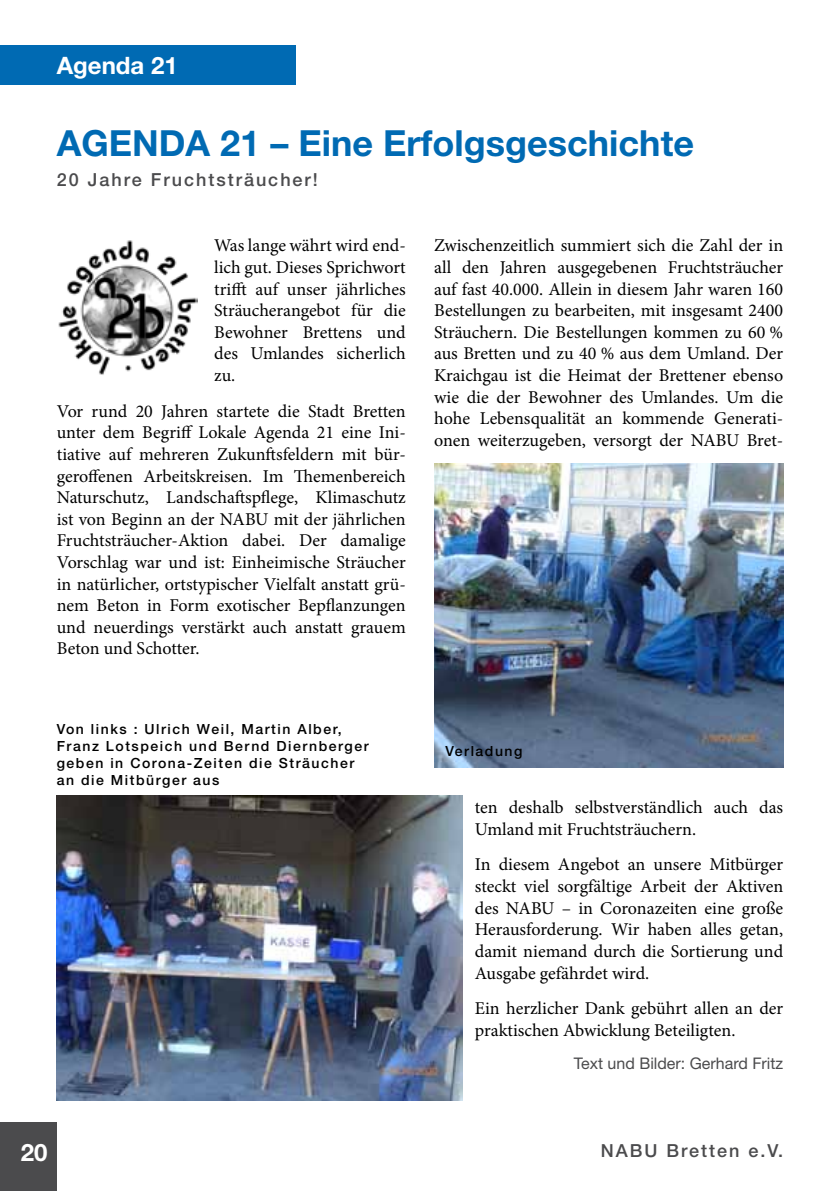
<style>
.page{position:relative;width:840px;height:1191px;background:#fff}
.page>*{position:absolute;margin:0;border:0;box-sizing:border-box;transform-origin:0 0}
.t1{font:700 36px "Helvetica Neue LT Std";color:#006ab3}
.t2{font:700 24px "Helvetica Neue LT Std";color:#fff}
.t3{font:18px/21.6px "Minion Pro";color:#000;text-align:justify}
.t4{font:500 18px "Helvetica Neue LT Std";letter-spacing:.11em;color:#4b4b4d}
.t5{font:16px "Helvetica Neue LT Std";color:#4b4b4d}
.t6{font:500 14px/16.8px "Helvetica Neue LT Std";letter-spacing:.11em;color:#000}
</style>
<div class="page">
<div style="left:0;top:1123px;width:57px;height:68px;background:#4b4b4d"></div>
<div style="left:0;top:45px;width:295px;height:40px;background:#006ab3"></div>
<img style="left:57px;top:796px;width:405px;height:304px">
<img style="left:434px;top:463px;width:348px;height:304px">
<img style="left:58px;top:240px;width:139px;height:135px">
<h2 class="t2" style="left:57px;top:50px;width:122px">Agenda 21</h2>
<h1 class="t1" style="left:57px;top:121px;width:638px">AGENDA 21 – Eine Erfolgsgeschichte</h1>
<p class="t4" style="left:57px;top:169px;width:262px">20 Jahre Fruchtsträucher!</p>
<p class="t3" style="left:214px;top:235px;width:193px">Was lange währt wird end&shy;lich gut. Dieses Sprichwort trifft auf unser jährliches Sträucherangebot für die Bewohner Brettens und des Umlandes sicherlich zu.</p>
<p class="t3" style="left:57px;top:400px;width:350px">Vor rund 20 Jahren startete die Stadt Bretten unter dem Begriff Lokale Agenda 21 eine Ini&shy;tiative auf mehreren Zukunftsfeldern mit bür&shy;geroffenen Arbeitskreisen. Im Themenbereich Naturschutz, Landschaftspflege, Klimaschutz ist von Beginn an der NABU mit der jährlichen Fruchtsträucher-Aktion dabei. Der damalige Vorschlag war und ist: Einheimische Sträucher in natürlicher, ortstypischer Vielfalt anstatt grü&shy;nem Beton in Form exotischer Bepflanzungen und neuerdings verstärkt auch anstatt grauem Beton und Schotter.</p>
<p class="t6" style="left:57px;top:720px;width:313px">Von links : Ulrich Weil, Martin Alber, Franz Lotspeich und Bernd Diernberger geben in Corona-Zeiten die Sträucher an die Mitbürger aus</p>
<p class="t3" style="left:434px;top:235px;width:350px">Zwischenzeitlich summiert sich die Zahl der in all den Jahren ausgegebenen Fruchtsträucher auf fast 40.000. Allein in diesem Jahr waren 160<br>Bestellungen zu bearbeiten, mit insgesamt 2400<br>Sträuchern. Die Bestellungen kommen zu 60 % aus Bretten und zu 40 % aus dem Umland. Der Kraichgau ist die Heimat der Brettener ebenso wie die der Bewohner des Umlandes. Um die hohe Lebensqualität an kommende Generati&shy;onen weiterzugeben, versorgt der NABU Bret-</p>
<p class="t6" style="left:445px;top:742px;width:78px">Verladung</p>
<p class="t3" style="left:474px;top:796px;width:310px">ten deshalb selbstverständlich auch das<br>Umland mit Fruchtsträuchern.</p>
<p class="t3" style="left:474px;top:854px;width:310px">In diesem Angebot an unsere Mitbürger steckt viel sorgfältige Arbeit der Aktiven des NABU – in Coronazeiten eine große Herausforderung. Wir haben alles getan, damit niemand durch die Sortierung und Ausgabe gefährdet wird.</p>
<p class="t3" style="left:474px;top:997px;width:309px">Ein herzlicher Dank gebührt allen an der praktischen Abwicklung Beteiligten.</p>
<p class="t5" style="left:573px;top:1054px;width:211px">Text und Bilder: Gerhard Fritz</p>
<h2 class="t2" style="left:21px;top:1138px;width:28px">20</h2>
<p class="t4" style="left:600px;top:1139px;width:184px">NABU Bretten e.V.</p>
</div>
